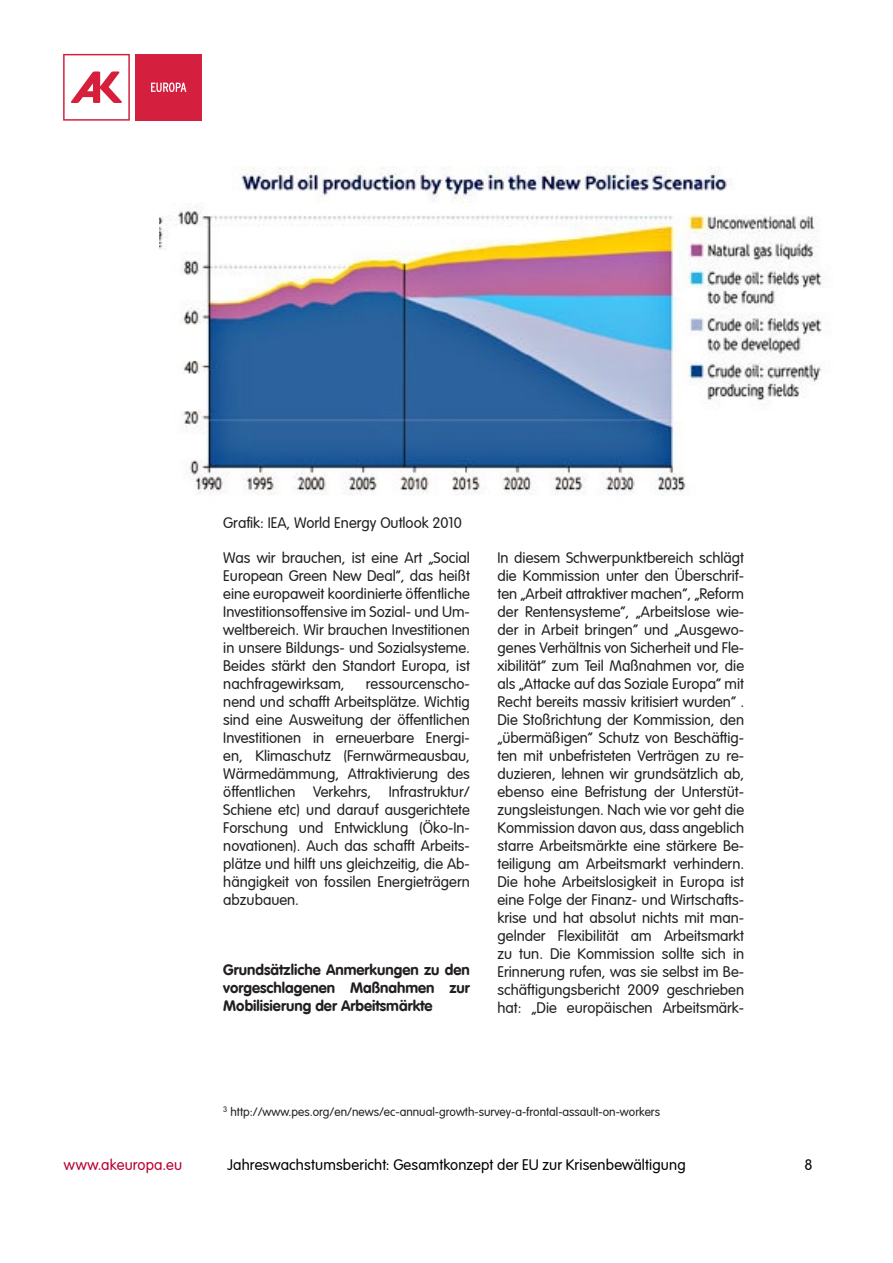
<style>
.page{position:relative;width:893px;height:1263px;background:#fff}
.page>*{position:absolute;margin:0;border:0;box-sizing:border-box;transform-origin:0 0}
.t1{font:300 15px/18px "VAG Rounded LT";color:#231f20;text-align:justify}
.t2{font:700 15px/18px "VAG Rounded LT";color:#231f20;text-align:justify}
.t3{font:300 15px "VAG Rounded LT";letter-spacing:.01em;color:#000}
.t4{font:300 15px "VAG Rounded LT";letter-spacing:.01em;color:#b7002f}
.t5{font:300 12px "VAG Rounded LT";color:#231f20}
</style>
<div class="page">
<svg style="left:63px;top:54px;width:67px;height:67px"></svg>
<div style="left:135px;top:54px;width:67px;height:66px;background:#d41f3e"></div>
<svg style="left:151px;top:83px;width:35px;height:9px"></svg>
<img style="left:160px;top:166px;width:662px;height:329px">
<p class="t1" style="left:223px;top:514px;width:240px">Grafik: IEA, World Energy Outlook 2010</p>
<p class="t1" style="left:223px;top:549px;width:248px">Was wir brauchen, ist eine Art „Social European Green New Deal“, das heißt eine europaweit koordinierte öffentliche Investitionsoffensive im Sozial- und Um&shy;weltbereich. Wir brauchen Investitionen in unsere Bildungs- und Sozialsysteme.<br>Beides stärkt den Standort Europa, ist nachfragewirksam,</p>
<p class="t1" style="left:223px;top:675px;width:248px;text-indent:143px">ressourcenscho&shy;nend und schafft Arbeitsplätze. Wichtig sind eine Ausweitung der öffentlichen Investitionen in erneuerbare Energi&shy;en, Klimaschutz (Fernwärmeausbau, Wärmedämmung, Attraktivierung des öffentlichen Verkehrs, Infrastruktur/ Schiene etc) und darauf ausgerichtete Forschung und Entwicklung (Öko-In&shy;novationen). Auch das schafft Arbeits&shy;plätze und hilft uns gleichzeitig, die Ab&shy;hängigkeit von fossilen Energieträgern abzubauen.</p>
<p class="t2" style="left:223px;top:962px;width:248px">Grundsätzliche Anmerkungen zu den vorgeschlagenen Maßnahmen zur Mobilisierung der Arbeitsmärkte</p>
<p class="t1" style="left:497px;top:549px;width:248px">In diesem Schwerpunktbereich schlägt die Kommission unter den Überschrif&shy;ten „Arbeit attraktiver machen“, „Reform der Rentensysteme“, „Arbeitslose wie&shy;der in Arbeit bringen“ und „Ausgewo&shy;genes Verhältnis von Sicherheit und Fle&shy;xibilität“ zum Teil Maßnahmen vor, die als „Attacke auf das Soziale Europa” mit Recht bereits massiv kritisiert wurden” .<br>Die Stoßrichtung der Kommission, den „übermäßigen“ Schutz von Beschäftig&shy;ten mit unbefristeten Verträgen zu re&shy;duzieren, lehnen wir grundsätzlich ab, ebenso eine Befristung der Unterstüt&shy;zungsleistungen. Nach wie vor geht die Kommission davon aus, dass angeblich starre Arbeitsmärkte eine stärkere Be&shy;teiligung am Arbeitsmarkt verhindern.<br>Die hohe Arbeitslosigkeit in Europa ist eine Folge der Finanz- und Wirtschafts&shy;krise und hat absolut nichts mit man&shy;gelnder Flexibilität am Arbeitsmarkt zu tun. Die Kommission sollte sich in Erinnerung rufen, was sie selbst im Be&shy;schäftigungsbericht 2009 geschrieben hat: „Die europäischen Arbeitsmärk-</p>
<p class="t5" style="left:223px;top:1105px;width:438px"><sup>3</sup> http://www.pes.org/en/news/ec-annual-growth-survey-a-frontal-assault-on-workers</p>
<p class="t4" style="left:64px;top:1156px;width:120px">www.akeuropa.eu</p>
<p class="t3" style="left:227px;top:1156px;width:460px">Jahreswachstumsbericht: Gesamtkonzept der EU zur Krisenbewältigung</p>
<p class="t3" style="left:804px;top:1156px;width:10px">8</p>
</div>
